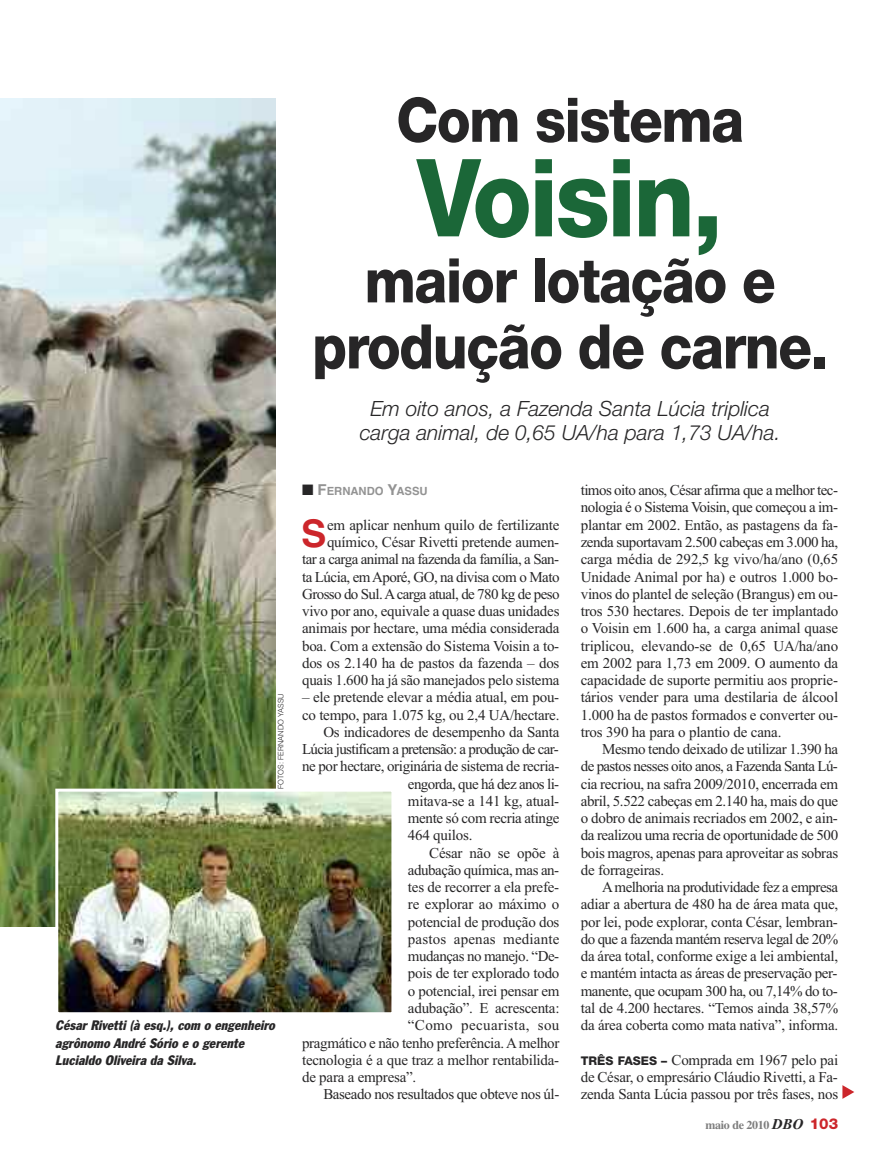
<style>
.page{position:relative;width:885px;height:1170px;background:#fff}
.page>*{position:absolute;margin:0;border:0;box-sizing:border-box;transform-origin:0 0}
.t1{font:800 108px "Helvetica Neue";letter-spacing:-.025em;color:#1b6738;scale:.9 1}
.t2{font:800 61.5px/66px "Helvetica Neue";letter-spacing:-.025em;color:#272627;text-align:center;scale:.9 1}
.t3{font:700 37.95px "Helvetica";color:#cc262b}
.t4{font:italic 300 21px/24px "Helvetica Neue";color:#272627;text-align:center}
.t5{font:15px/17.2px "Times New Roman";letter-spacing:-.015em;color:#272627;text-align:justify}
.t6{font:15px "Times New Roman";letter-spacing:-.045em;color:#272627}
.t7{font:15px "Times New Roman";letter-spacing:-.04em;color:#272627}
.t8{font:15px "Times New Roman";letter-spacing:.015em;color:#272627}
.t9{font:15px "Times New Roman";letter-spacing:.025em;color:#272627}
.t10{font:italic condensed 13.5px/17.2px "Franklin Gothic BT";color:#272627}
.t11{font:700 12px "Times";letter-spacing:-.025em;color:#7d7d7d}
.t12{font:700 11.25px "Helvetica";color:#939393}
.t13{font:300 7.5px "Helvetica";color:#272627}
.s1{color:#272627}
.s2{font-size:15px}
.s3{font-family:"Helvetica Neue";font-weight:800;font-size:12px}
.s4{font-family:"Times New Roman";font-style:italic;font-size:15px;color:#272627}
.s5{font-family:"Helvetica Neue";font-weight:800;font-size:15px;color:#cc262b}
</style>
<div class="page">
<svg style="left:842px;top:1085px;width:12px;height:13px"></svg>
<img style="left:0;top:98px;width:275px;height:828px">
<img style="left:59px;top:792px;width:331px;height:219px">
<div style="left:55px;top:788px;width:339px;height:227px;border:3px solid #fff"></div>
<p class="t13" style="left:276px;top:788px;width:97px;rotate:-90deg">FOTOS: FERNANDO YASSU</p>
<p class="t10" style="left:55px;top:1017px;width:224px">César Rivetti (à esq.), com o engenheiro agrônomo André Sório e o gerente<br>Lucialdo Oliveira da Silva.</p>
<h2 class="t2" style="left:396px;top:92px;width:388px">Com sistema</h2>
<h1 class="t1" style="left:417px;top:159px;width:341px">Voisin,</h1>
<h2 class="t2" style="left:312px;top:253px;width:574px">maior lotação e produção de carne.</h2>
<h3 class="t4" style="left:359px;top:399px;width:422px">Em oito anos, a Fazenda Santa Lúcia triplica carga animal, de 0,65 UA/ha para 1,73 UA/ha.</h3>
<p class="t12" style="left:302px;top:484px;width:127px"><span class="s1">■</span> <span class="s2">F</span>ERNANDO <span class="s2">Y</span>ASSU</p>
<h3 class="t3" style="left:301px;top:511px;width:27px">S</h3>
<p class="t5" style="left:302px;top:516px;width:259px;text-align:right">em aplicar nenhum quilo de fertilizante químico, César Rivetti pretende aumen-<br>tar a carga animal na fazenda da família, a San&shy;ta Lúcia, emAporé, GO, na divisa com o Mato Grosso do Sul.Acarga atual, de 780 kg de peso vivo por ano, equivale a quase duas unidades animais por hectare, uma média considerada boa. Com a extensão do Sistema Voisin a to&shy;dos os 2.140 ha de pastos da fazenda – dos quais 1.600 ha já são manejados pelo sistema</p>
<p class="t5" style="left:302px;top:688px;width:259px">– ele pretende elevar a média atual, em pou-</p>
<p class="t5" style="left:302px;top:705px;width:259px">co tempo, para 1.075 kg, ou 2,4 UA/hectare.</p>
<p class="t5" style="left:323px;top:723px;width:237px">Os indicadores de desempenho da Santa</p>
<p class="t6" style="left:302px;top:740px;width:258px">Lúcia justificam a pretensão: a produção de car-</p>
<p class="t5" style="left:302px;top:757px;width:259px">ne por hectare, originária de sistema de recria-</p>
<p class="t7" style="left:408px;top:774px;width:153px">engorda, que há dez anos li-</p>
<p class="t5" style="left:408px;top:792px;width:153px">mitava-se a 141 kg, atual-</p>
<p class="t5" style="left:408px;top:809px;width:153px">mente só com recria atinge</p>
<p class="t5" style="left:408px;top:826px;width:66px">464 quilos.</p>
<p class="t5" style="left:429px;top:843px;width:132px">César não se opõe à</p>
<p class="t5" style="left:408px;top:861px;width:153px">adubação química, mas an-</p>
<p class="t5" style="left:408px;top:878px;width:153px">tes de recorrer a ela prefe-</p>
<p class="t5" style="left:408px;top:895px;width:153px">re explorar ao máximo o</p>
<p class="t5" style="left:408px;top:912px;width:153px">potencial de produção dos</p>
<p class="t8" style="left:408px;top:929px;width:153px">pastos apenas mediante</p>
<p class="t5" style="left:408px;top:947px;width:153px">mudanças no manejo. “De-</p>
<p class="t5" style="left:408px;top:964px;width:153px">pois de ter explorado todo</p>
<p class="t5" style="left:408px;top:981px;width:153px">o potencial, irei pensar em</p>
<p class="t5" style="left:408px;top:999px;width:153px">adubação”. E acrescenta:</p>
<p class="t9" style="left:408px;top:1016px;width:153px">“Como pecuarista, sou</p>
<p class="t5" style="left:302px;top:1033px;width:259px">pragmático e não tenho preferência.Amelhor</p>
<p class="t5" style="left:302px;top:1050px;width:259px">tecnologia é a que traz a melhor rentabilida-</p>
<p class="t5" style="left:302px;top:1068px;width:116px">de para a empresa”.</p>
<p class="t5" style="left:323px;top:1085px;width:237px">Baseado nos resultados que obteve nos úl-</p>
<p class="t5" style="left:580px;top:481px;width:259px">timos oito anos, César afirma que a melhor tec&shy;nologia é o Sistema Voisin, que começou a im&shy;plantar em 2002. Então, as pastagens da fa&shy;zenda suportavam 2.500 cabeças em 3.000 ha, carga média de 292,5 kg vivo/ha/ano (0,65<br>Unidade Animal por ha) e outros 1.000 bo&shy;vinos do plantel de seleção (Brangus) em ou&shy;tros 530 hectares. Depois de ter implantado o Voisin em 1.600 ha, a carga animal quase triplicou, elevando-se de 0,65 UA/ha/ano em 2002 para 1,73 em 2009. O aumento da capacidade de suporte permitiu aos proprie&shy;tários vender para uma destilaria de álcool 1.000 ha de pastos formados e converter ou&shy;tros 390 ha para o plantio de cana.</p>
<p class="t5" style="left:580px;top:740px;width:259px;text-indent:21px">Mesmo tendo deixado de utilizar 1.390 ha de pastos nesses oito anos, a Fazenda Santa Lú&shy;cia recriou, na safra 2009/2010, encerrada em abril, 5.522 cabeças em 2.140 ha, mais do que o dobro de animais recriados em 2002, e ain&shy;da realizou uma recria de oportunidade de 500 bois magros, apenas para aproveitar as sobras de forrageiras.</p>
<p class="t5" style="left:580px;top:878px;width:259px;text-indent:21px">Amelhoria na produtividade fez a empresa adiar a abertura de 480 ha de área mata que, por lei, pode explorar, conta César, lembran&shy;do que a fazenda mantém reserva legal de 20% da área total, conforme exige a lei ambiental, e mantém intacta as áreas de preservação per&shy;manente, que ocupam 300 ha, ou 7,14% do to&shy;tal de 4.200 hectares. “Temos ainda 38,57% da área coberta como mata nativa”, informa.</p>
<p class="t5" style="left:580px;top:1050px;width:259px"><span class="s3">TRÊS FASES –</span> Comprada em 1967 pelo pai de César, o empresário Cláudio Rivetti, a Fa&shy;zenda Santa Lúcia passou por três fases, nos</p>
<p class="t11" style="left:705px;top:1117px;width:134px">maio de 2010 <span class="s4">DBO</span> <span class="s5">103</span></p>
</div>
